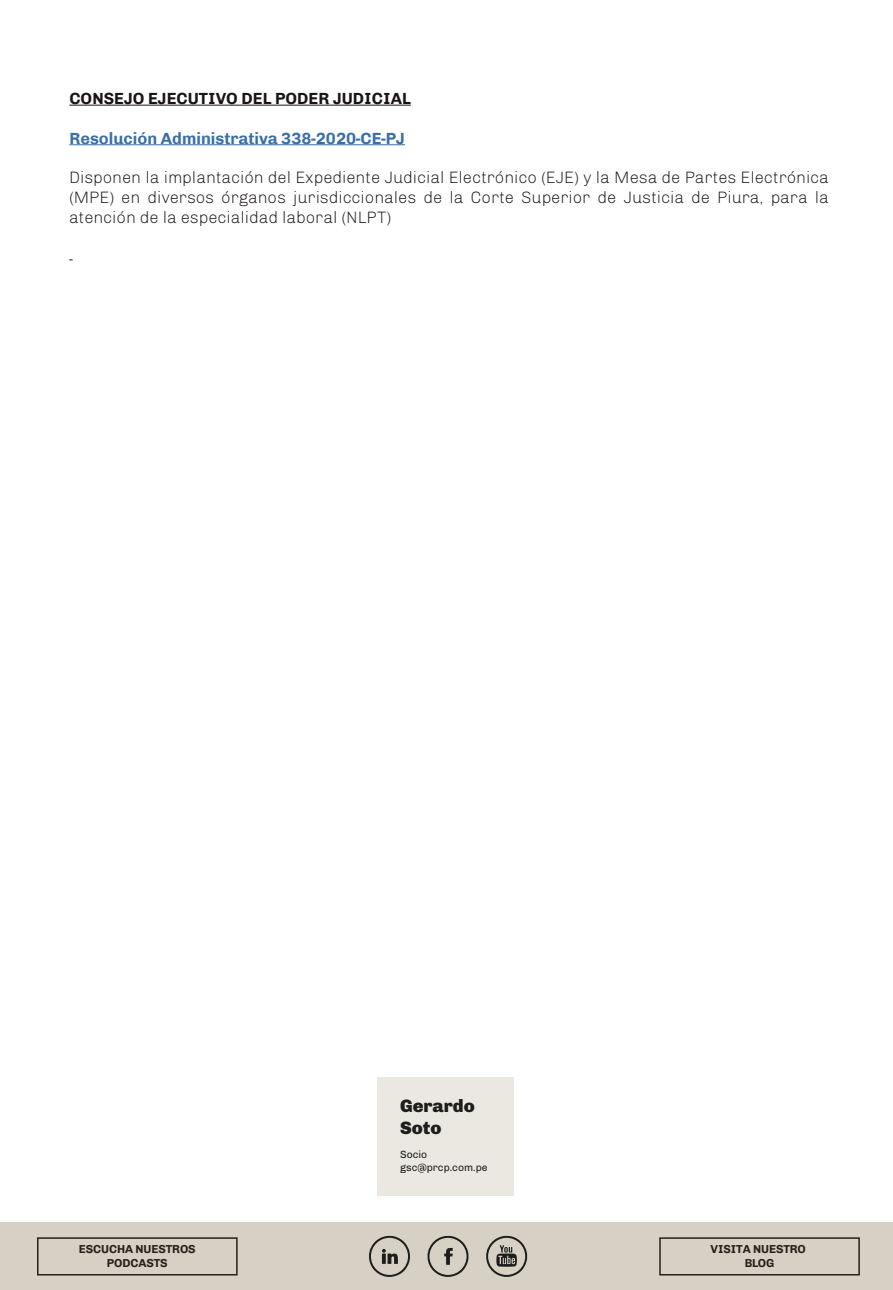
<style>
.page{position:relative;width:893px;height:1290px;background:#fff}
.page>*{position:absolute;margin:0;border:0;box-sizing:border-box;transform-origin:0 0}
.t1{font:900 18px/21.6px "Chivo";color:#1d1d1b}
.t2{font:300 16.5px/19.8px "Chivo";color:#1a1414;text-align:justify}
.t3{font:700 16.5px "Chivo";color:#386ea9}
.t4{font:700 16.5px "Chivo";color:#1a1414}
.t5{font:700 11.85px/14.1px "Chivo";letter-spacing:-.01em;color:#2a1e1c;text-align:center}
.t6{font:10.5px/12.6px "Chivo";color:#1d1d1b}
</style>
<div class="page">
<hr style="left:69px;top:105px;width:342px;height:1px;background:#1a1414">
<hr style="left:69px;top:144px;width:336px;height:1px;background:#386ea9">
<div style="left:377px;top:1077px;width:137px;height:119px;background:#eae8e1"></div>
<div style="left:0;top:1222px;width:893px;height:68px;background:#d6d1c4"></div>
<svg style="left:369px;top:1235px;width:41px;height:42px"></svg>
<svg style="left:427px;top:1235px;width:41px;height:42px"></svg>
<svg style="left:486px;top:1235px;width:41px;height:42px"></svg>
<div style="left:659px;top:1237px;width:201px;height:38px;border:2px solid #2a1e1c"></div>
<div style="left:37px;top:1237px;width:201px;height:38px;border:2px solid #2a1e1c"></div>
<p class="t4" style="left:69px;top:89px;width:343px">CONSEJO EJECUTIVO DEL PODER JUDICIAL</p>
<p class="t3" style="left:69px;top:128px;width:337px">Resolución Administrativa 338-2020-CE-PJ</p>
<p class="t2" style="left:69px;top:168px;width:761px">Disponen la implantación del Expediente Judicial Electrónico (EJE) y la Mesa de Partes Electrónica (MPE) en diversos órganos jurisdiccionales de la Corte Superior de Justicia de Piura, para la atención de la especialidad laboral (NLPT)</p>
<p class="t5" style="left:79px;top:1241px;width:118px">ESCUCHA NUESTROS<br>PODCASTS</p>
<p class="t1" style="left:400px;top:1095px;width:76px">Gerardo<br>Soto</p>
<p class="t6" style="left:400px;top:1148px;width:89px">Socio gsc@prcp.com.pe</p>
<p class="t5" style="left:711px;top:1241px;width:97px">VISITA NUESTRO<br>BLOG</p>
</div>
